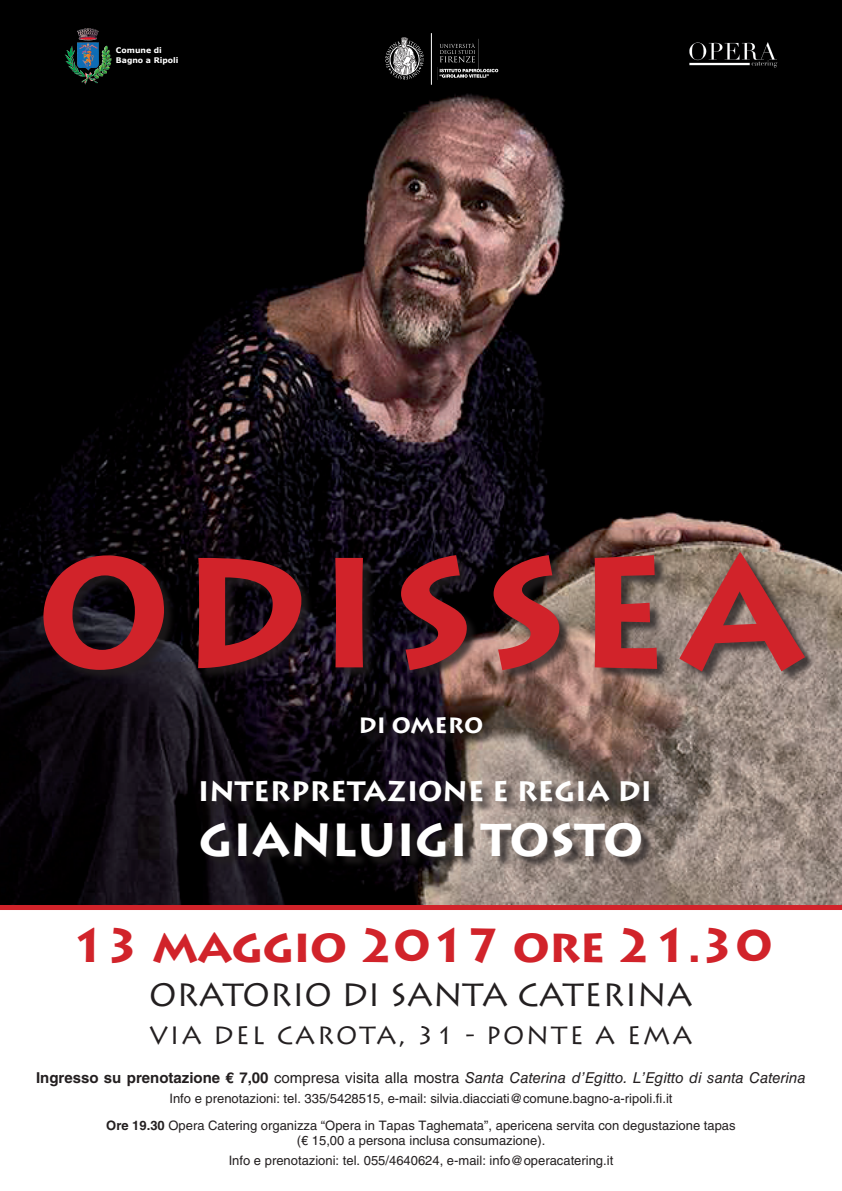
<style>
.page{position:relative;width:842px;height:1191px;background:#fff}
.page>*{position:absolute;margin:0;border:0;box-sizing:border-box;transform-origin:0 0}
.t1{font:700 155px "Lithos Pro";letter-spacing:.06em;color:#d1232a}
.t2{font:700 47.2px "Lithos Pro";letter-spacing:-.02em;color:#d1232a}
.t3{font:700 46px "Lithos Pro";color:#fff}
.t4{font:32.3px "Lithos Pro";color:#231f20}
.t5{font:700 28px "Lithos Pro";color:#fff}
.t6{font:25px "Lithos Pro";letter-spacing:.08em;color:#231f20}
.t7{font:700 22px "Lithos Pro";color:#fff}
.t8{font:italic 15px "Helvetica LT Std";color:#231f20}
.t9{font:13px/26.3px "Helvetica LT Std";color:#231f20;text-align:center}
.t10{font:700 7.7px/9.3px "Verdana";color:#fff}
.s1{font-weight:700;font-style:normal}
.s2{font-style:normal}
.s3{font-weight:700}
</style>
<div class="page">
<div style="left:0;top:904px;width:842px;height:6px;background:#d1232a"></div>
<img style="left:0;top:0;width:842px;height:904px">
<img style="left:689px;top:42px;width:89px;height:25px">
<img style="left:77px;top:28px;width:22px;height:12px">
<svg style="left:440px;top:43px;width:35px;height:19px"></svg>
<svg style="left:440px;top:69px;width:58px;height:9px"></svg>
<svg style="left:385px;top:36px;width:39px;height:43px;background:#595859"></svg>
<hr style="left:431px;top:33px;width:1px;height:52px;background:#fff">
<div style="left:44px;top:553px;width:773px;height:131px;background:#231f20;opacity:.75"></div>
<div style="left:201px;top:718px;width:461px;height:152px;background:#231f20;opacity:.8"></div>
<p class="t10" style="left:116px;top:46px;width:64px">Comune di<br>Bagno a Ripoli</p>
<h1 class="t1" style="left:36px;top:520px;width:772px">ODISSEA</h1>
<h3 class="t7" style="left:359px;top:712px;width:124px">DI OMERO</h3>
<h3 class="t5" style="left:198px;top:774px;width:456px">I NTERPRETAZIONE E REGIA DI</h3>
<h3 class="t3" style="left:199px;top:812px;width:442px">GIANLUIGI TOSTO</h3>
<h2 class="t2" style="left:70px;top:917px;width:704px">13 MAGGIO 2017 ORE 21.30</h2>
<h3 class="t4" style="left:149px;top:976px;width:545px">ORATORIO DI SANTA CATERINA</h3>
<h3 class="t6" style="left:150px;top:1020px;width:544px">VIA DEL CAROTA, 31 - PONTE A EMA</h3>
<p class="t8" style="left:36px;top:1068px;width:771px"><span class="s1">Ingresso su prenotazione € 7,00</span> <span class="s2">compresa visita alla mostra</span> Santa Caterina d’Egitto. L’Egitto di santa Caterina</p>
<p class="t9" style="left:106px;top:1085px;width:631px">Info e prenotazioni: tel. 335/5428515, e-mail: silvia.diacciati@comune.bagno-a-ripoli.fi.it<br><span class="s3">Ore 19.30</span> Opera Catering organizza “Opera in Tapas Taghemata”, apericena servita con degustazione tapas</p>
<p class="t9" style="left:229px;top:1129px;width:386px;line-height:20.7px">(€ 15,00 a persona inclusa consumazione).<br>Info e prenotazioni: tel. 055/4640624, e-mail: info@operacatering.it</p>
</div>
